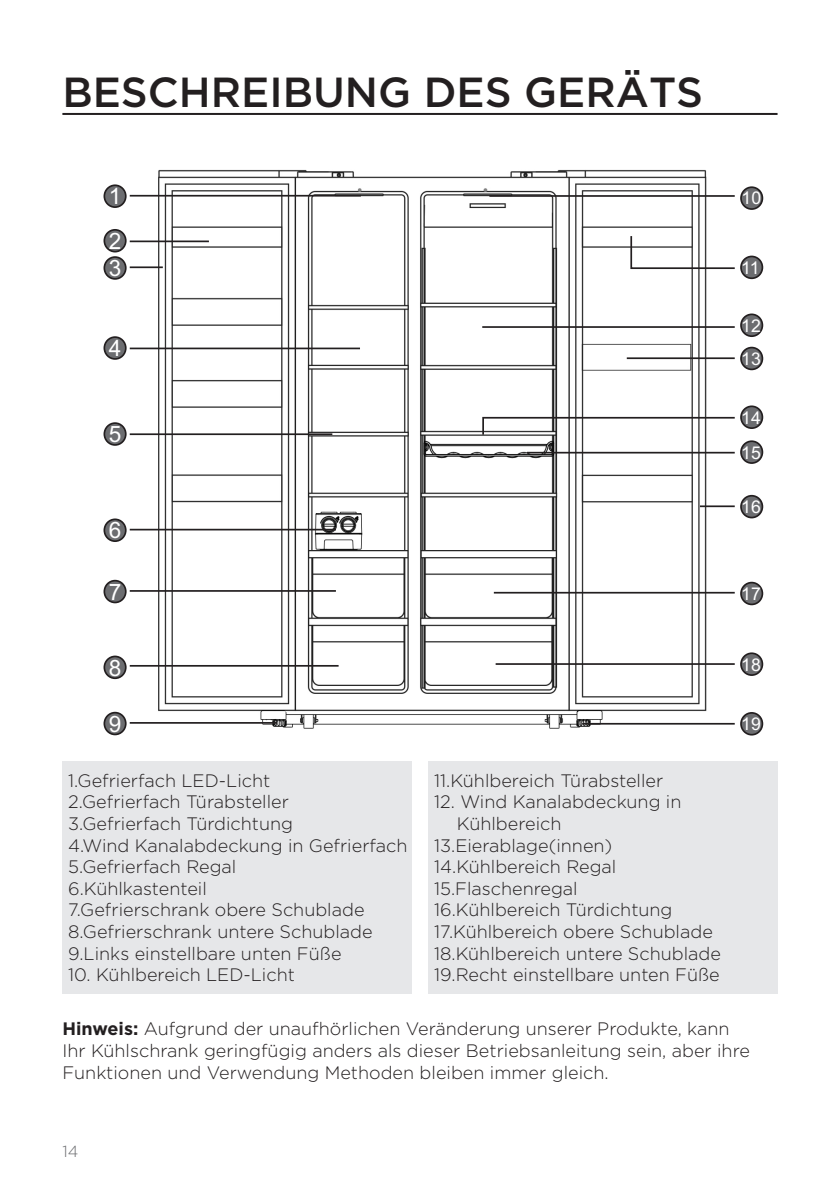
<style>
.page{position:relative;width:840px;height:1191px;background:#fff}
.page>*{position:absolute;margin:0;border:0;box-sizing:border-box;transform-origin:0 0}
.glavni_naslov{font:500 42px "Gotham";color:#231f20}
.t1{font:22.6px/44.6px "Arial";color:#fff}
.seznam_stevilke_opis{font:300 18px/21.6px "Gotham";color:#231f20}
.seznam{font:300 18px/21.6px "Gotham";color:#231f20}
.t2{font:17.6px "Arial";color:#fff}
.t3{font:300 16px "Gotham";color:#6c6d70}
.s1{font-weight:700}
</style>
<div class="page">
<hr style="left:62px;top:113px;width:715px;height:2px;background:#231f20">
<img style="left:103px;top:169px;width:650px;height:567px">
<svg style="left:128px;top:194px;width:608px;height:531px"></svg>
<div style="left:104px;top:185px;width:22px;height:22px;background:#6c6d70;border-radius:50%"></div>
<div style="left:103px;top:184px;width:23px;height:24px;border:2px solid #231f20;border-radius:50%"></div>
<div style="left:104px;top:230px;width:22px;height:22px;background:#6c6d70;border-radius:50%"></div>
<div style="left:103px;top:229px;width:23px;height:23px;border:2px solid #231f20;border-radius:50%"></div>
<div style="left:104px;top:257px;width:22px;height:22px;background:#6c6d70;border-radius:50%"></div>
<div style="left:103px;top:256px;width:23px;height:24px;border:2px solid #231f20;border-radius:50%"></div>
<div style="left:104px;top:337px;width:22px;height:22px;background:#6c6d70;border-radius:50%"></div>
<div style="left:103px;top:336px;width:23px;height:24px;border:2px solid #231f20;border-radius:50%"></div>
<div style="left:104px;top:423px;width:22px;height:22px;background:#6c6d70;border-radius:50%"></div>
<div style="left:103px;top:422px;width:23px;height:24px;border:2px solid #231f20;border-radius:50%"></div>
<div style="left:104px;top:580px;width:22px;height:22px;background:#6c6d70;border-radius:50%"></div>
<div style="left:103px;top:580px;width:23px;height:23px;border:2px solid #231f20;border-radius:50%"></div>
<div style="left:104px;top:656px;width:22px;height:22px;background:#6c6d70;border-radius:50%"></div>
<div style="left:103px;top:655px;width:23px;height:24px;border:2px solid #231f20;border-radius:50%"></div>
<div style="left:104px;top:712px;width:22px;height:22px;background:#6c6d70;border-radius:50%"></div>
<div style="left:103px;top:712px;width:23px;height:23px;border:2px solid #231f20;border-radius:50%"></div>
<div style="left:740px;top:187px;width:22px;height:22px;background:#6c6d70;border-radius:50%"></div>
<div style="left:739px;top:186px;width:23px;height:24px;border:2px solid #231f20;border-radius:50%"></div>
<div style="left:740px;top:256px;width:22px;height:22px;background:#6c6d70;border-radius:50%"></div>
<div style="left:739px;top:256px;width:23px;height:23px;border:2px solid #231f20;border-radius:50%"></div>
<div style="left:740px;top:314px;width:22px;height:22px;background:#6c6d70;border-radius:50%"></div>
<div style="left:739px;top:313px;width:23px;height:24px;border:2px solid #231f20;border-radius:50%"></div>
<div style="left:740px;top:406px;width:22px;height:22px;background:#6c6d70;border-radius:50%"></div>
<div style="left:739px;top:405px;width:23px;height:24px;border:2px solid #231f20;border-radius:50%"></div>
<div style="left:740px;top:496px;width:22px;height:21px;background:#6c6d70;border-radius:50%"></div>
<div style="left:739px;top:495px;width:23px;height:23px;border:2px solid #231f20;border-radius:50%"></div>
<div style="left:740px;top:582px;width:22px;height:22px;background:#6c6d70;border-radius:50%"></div>
<div style="left:739px;top:582px;width:23px;height:23px;border:2px solid #231f20;border-radius:50%"></div>
<div style="left:740px;top:653px;width:22px;height:22px;background:#6c6d70;border-radius:50%"></div>
<div style="left:739px;top:652px;width:23px;height:24px;border:2px solid #231f20;border-radius:50%"></div>
<div style="left:740px;top:713px;width:22px;height:21px;background:#6c6d70;border-radius:50%"></div>
<div style="left:739px;top:712px;width:23px;height:23px;border:2px solid #231f20;border-radius:50%"></div>
<div style="left:740px;top:347px;width:22px;height:22px;background:#6c6d70;border-radius:50%"></div>
<div style="left:739px;top:347px;width:23px;height:23px;border:2px solid #231f20;border-radius:50%"></div>
<hr style="left:130px;top:529px;width:206px;height:1px;background:#231f20">
<div style="left:104px;top:519px;width:22px;height:22px;background:#6c6d70;border-radius:50%"></div>
<div style="left:103px;top:518px;width:23px;height:24px;border:2px solid #231f20;border-radius:50%"></div>
<hr style="left:526px;top:452px;width:208px;height:1px;background:#231f20">
<div style="left:740px;top:441px;width:22px;height:22px;background:#6c6d70;border-radius:50%"></div>
<div style="left:739px;top:440px;width:23px;height:24px;border:2px solid #231f20;border-radius:50%"></div>
<div style="left:62px;top:761px;width:349px;height:233px;background:#e6e7e9"></div>
<div style="left:428px;top:761px;width:349px;height:233px;background:#e6e7e9"></div>
<p class="glavni_naslov" style="left:62px;top:65px;width:642px">BESCHREIBUNG DES GERÄTS</p>
<p class="t1" style="left:109px;top:174px;width:14px">1<br>2</p>
<p class="t1" style="left:109px;top:246px;width:14px">3</p>
<p class="t1" style="left:109px;top:326px;width:14px">4</p>
<p class="t1" style="left:109px;top:412px;width:14px">5</p>
<p class="t1" style="left:109px;top:508px;width:14px">6</p>
<p class="t1" style="left:109px;top:569px;width:14px">7</p>
<p class="t1" style="left:109px;top:645px;width:14px">8</p>
<p class="t1" style="left:109px;top:701px;width:14px">9</p>
<p class="seznam_stevilke_opis" style="left:68px;top:769px;width:204px">1.Gefrierfach LED-Licht</p>
<p class="seznam_stevilke_opis" style="left:68px;top:790px;width:222px">2.Gefrierfach Türabsteller</p>
<p class="seznam_stevilke_opis" style="left:68px;top:812px;width:226px">3.Gefrierfach Türdichtung</p>
<p class="seznam_stevilke_opis" style="left:68px;top:834px;width:340px">4.Wind Kanalabdeckung in Gefrierfach</p>
<p class="seznam_stevilke_opis" style="left:68px;top:855px;width:170px">5.Gefrierfach Regal</p>
<p class="seznam_stevilke_opis" style="left:68px;top:877px;width:140px">6.Kühlkastenteil</p>
<p class="seznam_stevilke_opis" style="left:68px;top:898px;width:298px">7.Gefrierschrank obere Schublade</p>
<p class="seznam_stevilke_opis" style="left:68px;top:920px;width:306px">8.Gefrierschrank untere Schublade</p>
<p class="seznam_stevilke_opis" style="left:68px;top:942px;width:275px">9.Links einstellbare unten Füße</p>
<p class="seznam_stevilke_opis" style="left:68px;top:963px;width:228px">10. Kühlbereich LED-Licht</p>
<p class="t2" style="left:741px;top:188px;width:21px">10</p>
<p class="t2" style="left:740px;top:258px;width:20px">11</p>
<p class="t2" style="left:740px;top:315px;width:21px">12</p>
<p class="t2" style="left:740px;top:349px;width:21px">13</p>
<p class="t2" style="left:740px;top:407px;width:21px">14</p>
<p class="t2" style="left:740px;top:442px;width:21px">15</p>
<p class="t2" style="left:740px;top:497px;width:21px">16</p>
<p class="t2" style="left:740px;top:584px;width:21px">17</p>
<p class="seznam_stevilke_opis" style="left:434px;top:769px;width:230px">11.Kühlbereich Türabsteller</p>
<p class="seznam_stevilke_opis" style="left:456px;top:790px;width:226px;text-indent:-23px">12. Wind Kanalabdeckung in<br>Kühlbereich</p>
<p class="seznam_stevilke_opis" style="left:434px;top:834px;width:179px">13.Eierablage(innen)</p>
<p class="seznam_stevilke_opis" style="left:434px;top:855px;width:184px">14.Kühlbereich Regal</p>
<p class="seznam_stevilke_opis" style="left:434px;top:877px;width:145px">15.Flaschenregal</p>
<p class="seznam_stevilke_opis" style="left:434px;top:898px;width:240px">16.Kühlbereich Türdichtung</p>
<p class="seznam_stevilke_opis" style="left:434px;top:920px;width:280px">17.Kühlbereich obere Schublade</p>
<p class="seznam_stevilke_opis" style="left:434px;top:942px;width:288px">18.Kühlbereich untere Schublade</p>
<p class="seznam_stevilke_opis" style="left:434px;top:963px;width:287px">19.Recht einstellbare unten Füße</p>
<p class="t2" style="left:740px;top:654px;width:21px">18</p>
<p class="t2" style="left:740px;top:714px;width:21px">19</p>
<p class="seznam" style="left:62px;top:1017px;width:688px"><span class="s1">Hinweis:</span> Aufgrund der unaufhörlichen Veränderung unserer Produkte, kann<br>Ihr Kühlschrank geringfügig anders als dieser Betriebsanleitung sein, aber ihre<br>Funktionen und Verwendung Methoden bleiben immer gleich.</p>
<p class="t3" style="left:62px;top:1140px;width:17px">14</p>
</div>
